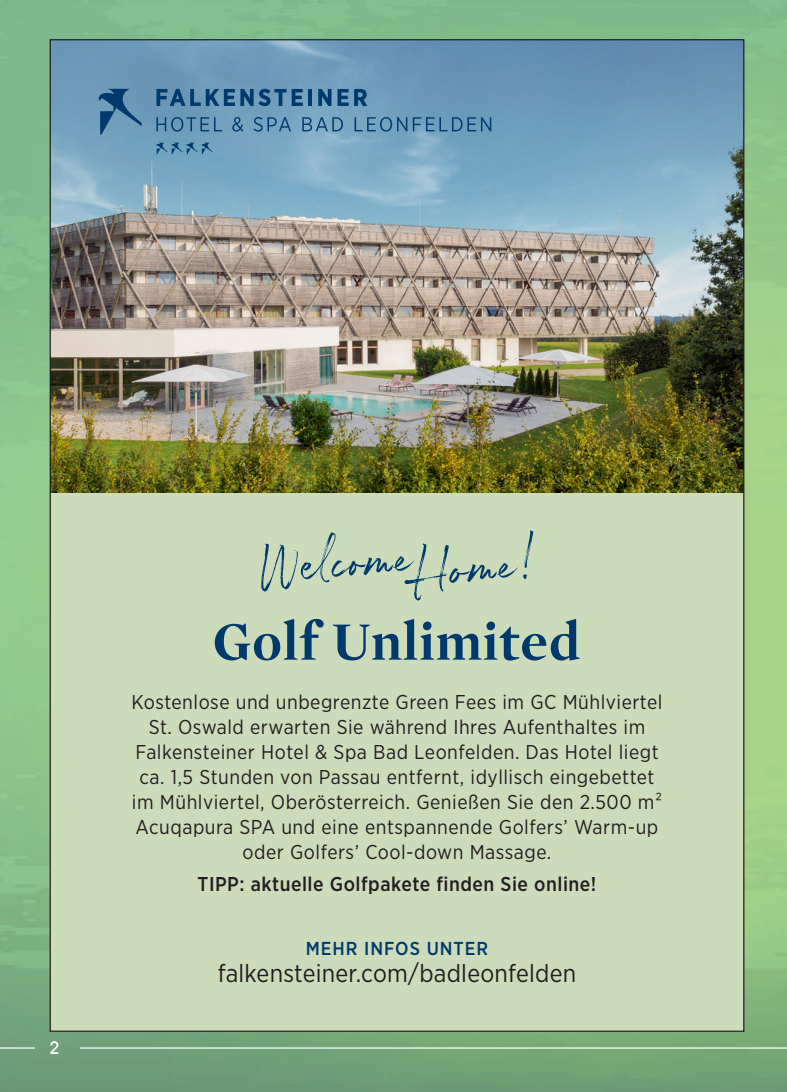
<style>
.page{position:relative;width:787px;height:1092px;background:#fff}
.page>*{position:absolute;margin:0;border:0;box-sizing:border-box;transform-origin:0 0}
.t1{font:700 55px "Mercury Display";letter-spacing:.02em;color:#003a6c}
.t2{font:25px "Gotham Narrow";letter-spacing:.01em;color:#231f20}
.t3{font:20px/25px "Gotham Narrow";letter-spacing:.025em;color:#231f20;text-align:center}
.t4{font:500 20px "Gotham Narrow";letter-spacing:.025em;color:#231f20}
.t5{font:500 18.75px "Gotham Narrow";letter-spacing:.05em;color:#003a6c}
.t6{font:500 17.5px "Avant Garde IT Cby BT";color:#fff}
</style>
<div class="page">
<img style="left:0;top:0;width:787px;height:1091px">
<hr style="left:0;top:1047px;width:35px;height:1px;background:#fff">
<hr style="left:80px;top:1047px;width:707px;height:1px;background:#fff">
<div style="left:50px;top:493px;width:693px;height:538px;background:#ccdcbb"></div>
<img style="left:52px;top:41px;width:690px;height:452px">
<svg style="left:261px;top:530px;width:272px;height:70px"></svg>
<svg style="left:98px;top:89px;width:44px;height:45px;background:#4b7ca0"></svg>
<svg style="left:156px;top:117px;width:66px;height:15px"></svg>
<svg style="left:232px;top:117px;width:11px;height:15px"></svg>
<svg style="left:253px;top:117px;width:38px;height:15px"></svg>
<svg style="left:302px;top:117px;width:41px;height:14px"></svg>
<svg style="left:354px;top:117px;width:53px;height:15px"></svg>
<svg style="left:413px;top:117px;width:78px;height:14px"></svg>
<svg style="left:156px;top:143px;width:56px;height:11px"></svg>
<svg style="left:156px;top:89px;width:147px;height:17px;background:#3c6f96"></svg>
<hr style="left:308px;top:89px;width:4px;height:17px;background:#003a6c">
<svg style="left:318px;top:89px;width:13px;height:17px"></svg>
<svg style="left:337px;top:89px;width:30px;height:17px"></svg>
<p class="t6" style="left:50px;top:1036px;width:12px">2</p>
<h1 class="t1" style="left:212px;top:609px;width:369px">Golf Unlimited</h1>
<p class="t3" style="left:131px;top:689px;width:532px">Kostenlose und unbegrenzte Green Fees im GC Mühlviertel St. Oswald erwarten Sie während Ihres Aufenthaltes im Falkensteiner Hotel &amp; Spa Bad Leonfelden. Das Hotel liegt ca. 1,5 Stunden von Passau entfernt, idyllisch eingebettet im Mühlviertel, Oberösterreich. Genießen Sie den 2.500 m²<br>Acuqapura SPA und eine entspannende Golfers’ Warm-up oder Golfers’ Cool-down Massage.</p>
<p class="t4" style="left:197px;top:871px;width:400px">TIPP: aktuelle Golfpakete finden Sie online!</p>
<p class="t5" style="left:306px;top:936px;width:184px">MEHR INFOS UNTER</p>
<p class="t2" style="left:218px;top:957px;width:360px">falkensteiner.com/badleonfelden</p>
</div>
